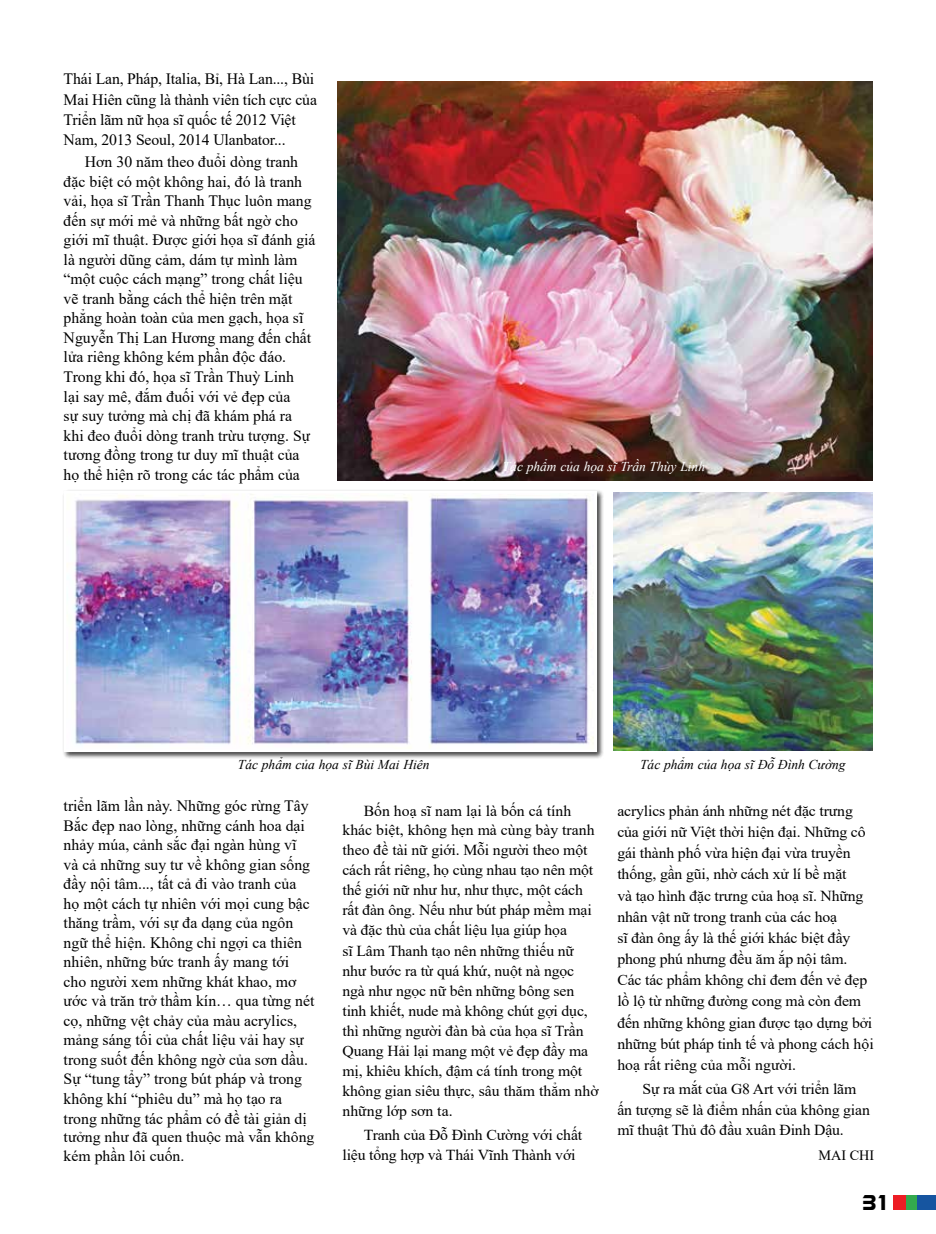
<style>
.page{position:relative;width:936px;height:1234px;background:#fff}
.page>*{position:absolute;margin:0;border:0;box-sizing:border-box;transform-origin:0 0}
.t1{font:21px "UTM Eremitage";color:#000}
.t2{font:15.75px/19.5px "Times New Roman";color:#000}
.t3{font:15.15px/20px "Times New Roman";letter-spacing:-.01em;color:#000;scale:1.04 1}
.t4{font:14.25px "Times New Roman";color:#000}
.t5{font:italic 13.5px "Times New Roman";color:#000}
.t6{font:italic 13.5px "Times New Roman";color:#fff}
</style>
<div class="page">
<div style="left:905px;top:1194px;width:12px;height:15px;background:#33a94e"></div>
<div style="left:917px;top:1194px;width:18px;height:15px;background:#1655a0"></div>
<div style="left:892px;top:1194px;width:13px;height:15px;background:#ed1d24"></div>
<img style="left:613px;top:492px;width:259px;height:258px">
<div style="left:62px;top:489px;width:542px;height:270px;background:#000;opacity:.75"></div>
<img style="left:68px;top:495px;width:525px;height:252px">
<img style="left:338px;top:81px;width:534px;height:399px">
<p class="t2" style="left:64px;top:69px;width:255px;line-height:20px">Thái Lan, Pháp, Italia, Bỉ, Hà Lan..., Bùi Mai Hiên cũng là thành viên tích cực của Triển lãm nữ họa sĩ quốc tế 2012 Việt Nam, 2013 Seoul, 2014 Ulanbator...</p>
<p class="t2" style="left:64px;top:152px;width:253px;text-indent:21px">Hơn 30 năm theo đuổi dòng tranh đặc biệt có một không hai, đó là tranh vải, họa sĩ Trần Thanh Thục luôn mang đến sự mới mẻ và những bất ngờ cho giới mĩ thuật. Được giới họa sĩ đánh giá là người dũng cảm, dám tự mình làm “một cuộc cách mạng” trong chất liệu vẽ tranh bằng cách thể hiện trên mặt phẳng hoàn toàn của men gạch, họa sĩ Nguyễn Thị Lan Hương mang đến chất lửa riêng không kém phần độc đáo.<br>Trong khi đó, họa sĩ Trần Thuỳ Linh<br>lại say mê, đắm đuối với vẻ đẹp của<br>sự suy tưởng mà chị đã khám phá ra khi đeo đuổi dòng tranh trừu tượng. Sự tương đồng trong tư duy mĩ thuật của họ thể hiện rõ trong các tác phẩm của</p>
<p class="t6" style="left:502px;top:457px;width:204px">Tác phẩm của họa sĩ Trần Thùy Linh</p>
<p class="t5" style="left:238px;top:755px;width:193px">Tác phẩm của họa sĩ Bùi Mai Hiên</p>
<p class="t5" style="left:640px;top:755px;width:207px">Tác phẩm của họa sĩ Đỗ Đình Cường</p>
<p class="t2" style="left:64px;top:795px;width:252px">triển lãm lần này. Những góc rừng Tây Bắc đẹp nao lòng, những cánh hoa dại nhảy múa, cảnh sắc đại ngàn hùng vĩ và cả những suy tư về không gian sống đầy nội tâm..., tất cả đi vào tranh của họ một cách tự nhiên với mọi cung bậc thăng trầm, với sự đa dạng của ngôn ngữ thể hiện. Không chỉ ngợi ca thiên nhiên, những bức tranh ấy mang tới cho người xem những khát khao, mơ ước và trăn trở thầm kín… qua từng nét cọ, những vệt chảy của màu acrylics, mảng sáng tối của chất liệu vải hay sự trong suốt đến không ngờ của sơn dầu.<br>Sự “tung tẩy” trong bút pháp và trong không khí “phiêu du” mà họ tạo ra trong những tác phẩm có đề tài giản dị</p>
<p class="t3" style="left:64px;top:1127px;width:243px;line-height:18.8px">tưởng như đã quen thuộc mà vẫn không kém phần lôi cuốn.</p>
<p class="t3" style="left:342px;top:800px;width:248px;text-indent:21px">Bốn hoạ sĩ nam lại là bốn cá tính khác biệt, không hẹn mà cùng bày tranh theo đề tài nữ giới. Mỗi người theo một cách rất riêng, họ cùng nhau tạo nên một thế giới nữ như hư, như thực, một cách rất đàn ông. Nếu như bút pháp mềm mại và đặc thù của chất liệu lụa giúp họa<br>sĩ Lâm Thanh tạo nên những thiếu nữ như bước ra từ quá khứ, nuột nà ngọc ngà như ngọc nữ bên những bông sen tinh khiết, nude mà không chút gợi dục, thì những người đàn bà của họa sĩ Trần Quang Hải lại mang một vẻ đẹp đầy ma mị, khiêu khích, đậm cá tính trong một không gian siêu thực, sâu thăm thẳm nhờ những lớp sơn ta.</p>
<p class="t3" style="left:342px;top:1123px;width:232px;text-indent:21px">Tranh của Đỗ Đình Cường với chất liệu tổng hợp và Thái Vĩnh Thành với</p>
<p class="t3" style="left:617px;top:799px;width:248px;line-height:21.1px">acrylics phản ánh những nét đặc trưng của giới nữ Việt thời hiện đại. Những cô gái thành phố vừa hiện đại vừa truyền thống, gần gũi, nhờ cách xử lí bề mặt<br>và tạo hình đặc trưng của hoạ sĩ. Những nhân vật nữ trong tranh của các hoạ<br>sĩ đàn ông ấy là thế giới khác biệt đầy phong phú nhưng đều ăm ắp nội tâm.<br>Các tác phẩm không chỉ đem đến vẻ đẹp lồ lộ từ những đường cong mà còn đem đến những không gian được tạo dựng bởi những bút pháp tinh tế và phong cách hội hoạ rất riêng của mỗi người.</p>
<p class="t3" style="left:617px;top:1078px;width:244px;text-indent:21px">Sự ra mắt của G8 Art với triển lãm ấn tượng sẽ là điểm nhấn của không gian mĩ thuật Thủ đô đầu xuân Đinh Dậu.</p>
<p class="t4" style="left:818px;top:1144px;width:57px">Mai Chi</p>
<h1 class="t1" style="left:860px;top:1187px;width:31px">31</h1>
</div>
